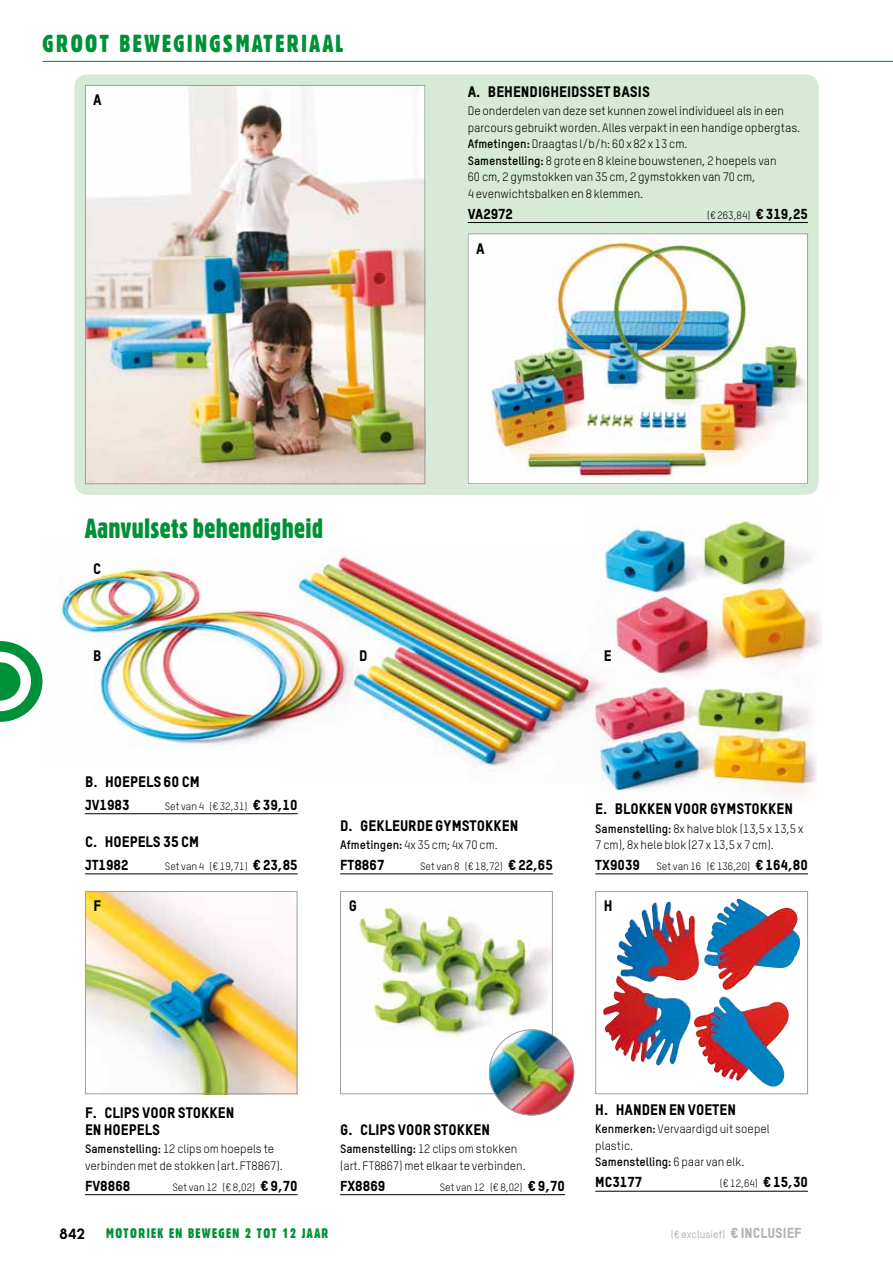
<style>
.page{position:relative;width:893px;height:1263px;background:#fff}
.page>*{position:absolute;margin:0;border:0;box-sizing:border-box;transform-origin:0 0}
.t1{font:27px "Gothic 821 Condensed BT";letter-spacing:.01em;color:#009037}
.t2{font:24px "Gothic 821 Condensed BT";letter-spacing:.1em;color:#009037}
.t3{font:15px/16.5px "TSTAR Headline";color:#000}
.t4{font:15px "Chalet Tokyo";color:#000}
.t5{font:14.25px "TSTAR Headline";color:#000}
.t6{font:13.5px "Gothic 821 Condensed BT";letter-spacing:.1em;color:#009037}
.t7{font:12px/16.5px "TSTAR";color:#000}
.t8{font:10.5px "TSTAR";color:#000}
.t9{font:500 10.5px "TSTAR";color:#b1b3b4}
.s1{font-weight:700}
.s2{font-family:"TSTAR Headline";font-size:14.25px}
.s3{font-family:"TSTAR Headline";font-weight:400;font-size:14.25px}
</style>
<div class="page">
<svg style="left:0;top:641px;width:43px;height:81px"></svg>
<hr style="left:43px;top:61px;width:850px;height:1px;background:#009037">
<img style="left:358px;top:907px;width:193px;height:137px">
<div style="left:340px;top:891px;width:213px;height:203px;border:1px solid #9c9e9f"></div>
<div style="left:74px;top:74px;width:745px;height:421px;background:#d7ead7;border-radius:13px"></div>
<img style="left:87px;top:87px;width:336px;height:395px">
<div style="left:85px;top:85px;width:340px;height:399px;border:1px solid #9c9e9f"></div>
<hr style="left:85px;top:813px;width:213px;height:1px;background:#000">
<hr style="left:85px;top:874px;width:213px;height:1px;background:#000">
<img style="left:470px;top:235px;width:336px;height:247px">
<div style="left:468px;top:233px;width:340px;height:251px;border:1px solid #9c9e9f"></div>
<img style="left:59px;top:558px;width:219px;height:190px">
<img style="left:278px;top:548px;width:311px;height:224px">
<img style="left:584px;top:671px;width:233px;height:122px">
<img style="left:589px;top:513px;width:233px;height:172px">
<img style="left:87px;top:893px;width:208px;height:199px">
<div style="left:85px;top:891px;width:212px;height:203px;border:1px solid #9c9e9f"></div>
<img style="left:603px;top:898px;width:198px;height:189px">
<img style="left:613px;top:899px;width:187px;height:92px">
<div style="left:595px;top:891px;width:213px;height:203px;border:1px solid #9c9e9f"></div>
<img style="left:489px;top:1029px;width:85px;height:86px;border-radius:43px">
<hr style="left:468px;top:222px;width:340px;height:1px;background:#000">
<hr style="left:595px;top:1191px;width:213px;height:1px;background:#000">
<hr style="left:340px;top:1194px;width:225px;height:1px;background:#000">
<hr style="left:85px;top:1194px;width:213px;height:1px;background:#000">
<hr style="left:595px;top:874px;width:213px;height:1px;background:#000">
<hr style="left:340px;top:874px;width:213px;height:1px;background:#000">
<h2 class="t2" style="left:43px;top:29px;width:303px">GROOT BEWEGINGSMATERIAAL</h2>
<p class="t3" style="left:93px;top:91px;width:10px">A</p>
<h1 class="t1" style="left:85px;top:512px;width:240px">Aanvulsets behendigheid</h1>
<p class="t3" style="left:93px;top:559px;width:10px">C</p>
<p class="t3" style="left:468px;top:83px;width:184px">A. BEHENDIGHEIDSSET BASIS</p>
<p class="t7" style="left:468px;top:103px;width:334px">De onderdelen van deze set kunnen zowel individueel als in een parcours gebruikt worden. Alles verpakt in een handige opbergtas.<br><span class="s1">Afmetingen:</span> Draagtas l/b/h: 60 x 82 x 13 cm.<br><span class="s1">Samenstelling:</span> 8 grote en 8 kleine bouwstenen, 2 hoepels van<br>60 cm, 2 gymstokken van 35 cm, 2 gymstokken van 70 cm,<br>4 evenwichtsbalken en 8 klemmen.</p>
<p class="t5" style="left:468px;top:205px;width:47px">VA2972</p>
<p class="t8" style="left:707px;top:208px;width:102px">(€ 263,84) <span class="s2">€ 319,25</span></p>
<p class="t3" style="left:476px;top:240px;width:10px">A</p>
<p class="t3" style="left:93px;top:647px;width:10px">B</p>
<p class="t3" style="left:359px;top:647px;width:10px">D</p>
<p class="t3" style="left:604px;top:647px;width:9px">E</p>
<p class="t3" style="left:85px;top:773px;width:116px">B. HOEPELS 60 CM</p>
<p class="t5" style="left:85px;top:796px;width:46px">JV1983</p>
<p class="t8" style="left:165px;top:800px;width:134px">Set van 4 (€ 32,31) <span class="s2">€ 39,10</span></p>
<p class="t3" style="left:85px;top:833px;width:116px">C. HOEPELS 35 CM</p>
<p class="t5" style="left:85px;top:856px;width:45px">JT1982</p>
<p class="t8" style="left:165px;top:860px;width:134px">Set van 4 (€ 19,71) <span class="s2">€ 23,85</span></p>
<p class="t3" style="left:340px;top:816px;width:180px">D. GEKLEURDE GYMSTOKKEN</p>
<p class="t7" style="left:340px;top:836px;width:159px"><span class="s1">Afmetingen:</span> 4x 35 cm; 4x 70 cm.</p>
<p class="t5" style="left:340px;top:856px;width:46px">FT8867</p>
<p class="t8" style="left:420px;top:860px;width:134px">Set van 8 (€ 18,72) <span class="s2">€ 22,65</span></p>
<p class="t3" style="left:595px;top:800px;width:199px">E. BLOKKEN VOOR GYMSTOKKEN</p>
<p class="t7" style="left:595px;top:820px;width:209px"><span class="s1">Samenstelling:</span> 8x halve blok (13,5 x 13,5 x<br>7 cm), 8x hele blok (27 x 13,5 x 7 cm).</p>
<p class="t8" style="left:595px;top:860px;width:214px"><span class="s2">TX9039</span> Set van 16 (€ 136,20) <span class="s2">€ 164,80</span></p>
<p class="t3" style="left:94px;top:897px;width:9px">F</p>
<p class="t3" style="left:349px;top:897px;width:10px">G</p>
<p class="t3" style="left:604px;top:897px;width:10px">H</p>
<p class="t3" style="left:85px;top:1104px;width:151px">F. CLIPS VOOR STOKKEN<br>EN HOEPELS</p>
<p class="t7" style="left:85px;top:1141px;width:199px"><span class="s1">Samenstelling:</span> 12 clips om hoepels te verbinden met de stokken (art. FT8867).</p>
<p class="t5" style="left:85px;top:1177px;width:47px">FV8868</p>
<p class="t8" style="left:172px;top:1180px;width:127px">Set van 12 (€ 8,02) <span class="s2">€ 9,70</span></p>
<p class="t3" style="left:340px;top:1121px;width:151px">G. CLIPS VOOR STOKKEN</p>
<p class="t7" style="left:340px;top:1141px;width:187px"><span class="s1">Samenstelling:</span> 12 clips om stokken (art. FT8867) met elkaar te verbinden.</p>
<p class="t5" style="left:340px;top:1177px;width:47px">FX8869</p>
<p class="t8" style="left:440px;top:1180px;width:127px">Set van 12 (€ 8,02) <span class="s2">€ 9,70</span></p>
<p class="t3" style="left:595px;top:1101px;width:142px">H. HANDEN EN VOETEN</p>
<p class="t7" style="left:595px;top:1121px;width:176px"><span class="s1">Kenmerken:</span> Vervaardigd uit soepel plastic.<br><span class="s1">Samenstelling:</span> 6 paar van elk.</p>
<p class="t5" style="left:595px;top:1173px;width:48px">MC3177</p>
<p class="t8" style="left:720px;top:1177px;width:90px">(€ 12,64) <span class="s2">€ 15,30</span></p>
<p class="t4" style="left:60px;top:1224px;width:27px">842</p>
<p class="t6" style="left:106px;top:1225px;width:224px">MOTORIEK EN BEWEGEN 2 TOT 12 JAAR</p>
<p class="t9" style="left:671px;top:1228px;width:132px">(€ exclusief) <span class="s3">€ INCLUSIEF</span></p>
</div>
